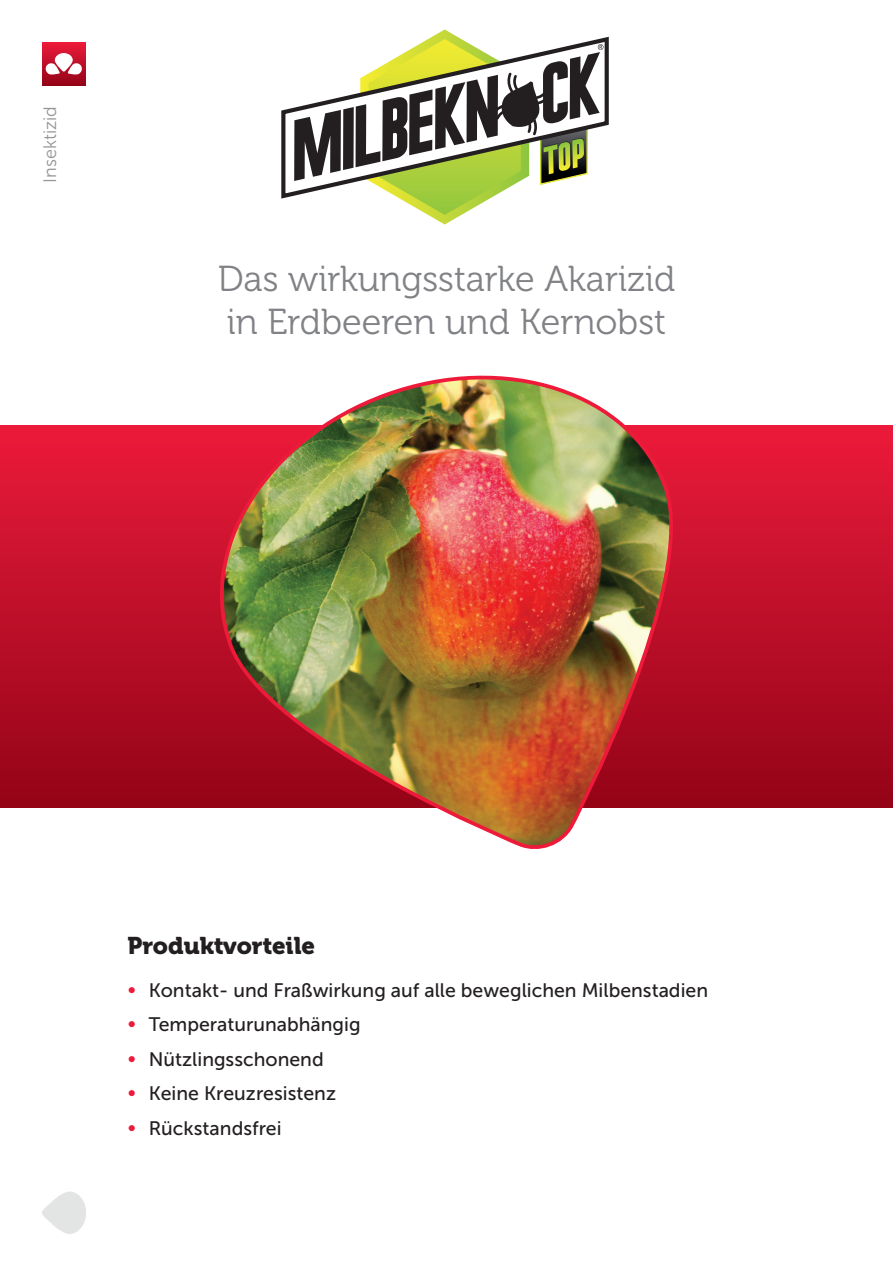
<style>
.page{position:relative;width:893px;height:1263px;background:#fff}
.page>*{position:absolute;margin:0;border:0;box-sizing:border-box;transform-origin:0 0}
.t1{font:82.95px "Urae Nium";color:#231f20}
.Slogan{font:36px/43.2px "Museo 300";color:#808285}
.Produktvorteile{font:24px "Museo 900";color:#231f20}
.t2{font:19.5px "Museo Sans 500";color:#231f20}
.t3{font:18px "Museo Sans 300";color:#939598}
.s1{color:#ed1a3a}
</style>
<div class="page">
<svg style="left:42px;top:1191px;width:44px;height:43px"></svg>
<svg style="left:281px;top:36px;width:328px;height:163px"></svg>
<svg style="left:598px;top:44px;width:5px;height:6px"></svg>
<svg style="left:356px;top:29px;width:233px;height:195px"></svg>
<div style="left:0;top:425px;width:893px;height:383px;background:linear-gradient(to bottom,#eb1b3b,#920417)"></div>
<img style="left:196px;top:375px;width:504px;height:474px">
<div style="left:43px;top:43px;width:42px;height:42px;background:linear-gradient(to bottom,#ea1b3b,#98081c)"></div>
<svg style="left:46px;top:53px;width:36px;height:22px"></svg>
<p class="t3" style="left:40px;top:183px;width:78px;rotate:-90deg">Insektizid</p>
<p class="t1" style="left:286px;top:123px;width:316px;rotate:-13deg">MILBEKN CK</p>
<p class="Slogan" style="left:218px;top:257px;width:459px">Das wirkungsstarke Akarizid in Erdbeeren und Kernobst</p>
<p class="Produktvorteile" style="left:128px;top:931px;width:189px">Produktvorteile</p>
<p class="t2" style="left:128px;top:979px;width:582px"><span class="s1">•</span> Kontakt- und Fraßwirkung auf alle beweglichen Milbenstadien</p>
<p class="t2" style="left:128px;top:1014px;width:235px"><span class="s1">•</span> Temperaturunabhängig</p>
<p class="t2" style="left:128px;top:1048px;width:198px"><span class="s1">•</span> Nützlingsschonend</p>
<p class="t2" style="left:128px;top:1083px;width:210px"><span class="s1">•</span> Keine Kreuzresistenz</p>
<p class="t2" style="left:128px;top:1117px;width:156px"><span class="s1">•</span> Rückstandsfrei</p>
</div>
